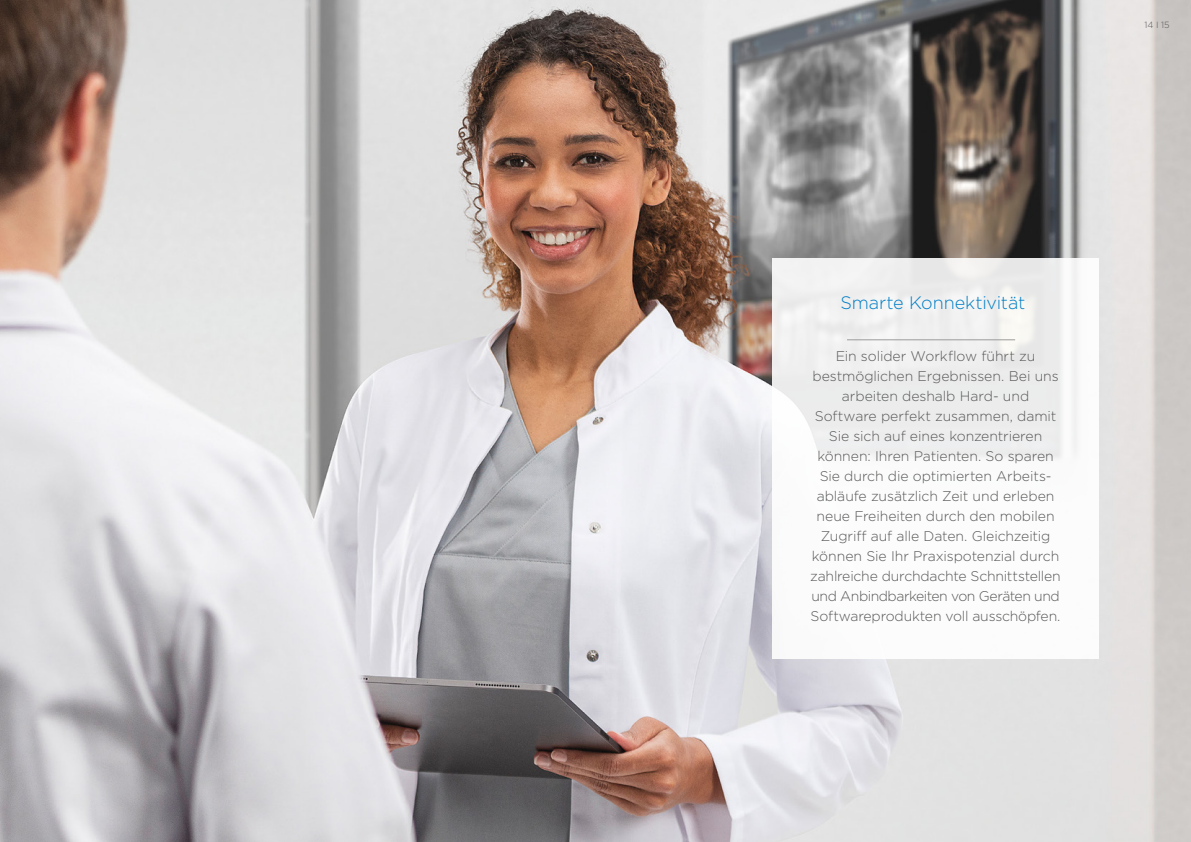
<style>
.page{position:relative;width:1191px;height:842px;background:#fff}
.page>*{position:absolute;margin:0;border:0;box-sizing:border-box;transform-origin:0 0}
.t1{font:300 18px "Gotham";letter-spacing:-.005em;color:#007ec6}
.t2{font:300 14px/20px "Gotham";letter-spacing:-.01em;color:#585857;text-align:center}
.t3{font:300 9px "Gotham";color:#585857}
</style>
<div class="page">
<img style="left:0;top:0;width:1191px;height:842px">
<div style="left:772px;top:259px;width:326px;height:400px;background:linear-gradient(to right,#f5f5f6,#f6f6f6)"></div>
<hr style="left:847px;top:339px;width:168px;height:1px;background:#9c9b9b">
<p class="t3" style="left:1144px;top:19px;width:27px">14 I 15</p>
<p class="t1" style="left:840px;top:291px;width:186px">Smarte Konnektivität</p>
<p class="t2" style="left:810px;top:346px;width:252px">Ein solider Workflow führt zu bestmöglichen Ergebnissen. Bei uns arbeiten deshalb Hard- und Software perfekt zusammen, damit Sie sich auf eines konzentrieren können: Ihren Patienten. So sparen Sie durch die optimierten Arbeits&shy;abläufe zusätzlich Zeit und erleben neue Freiheiten durch den mobilen Zugriff auf alle Daten. Gleichzeitig können Sie Ihr Praxispotenzial durch zahlreiche durchdachte Schnittstellen und Anbindbarkeiten von Geräten und Softwareprodukten voll ausschöpfen.</p>
</div>
